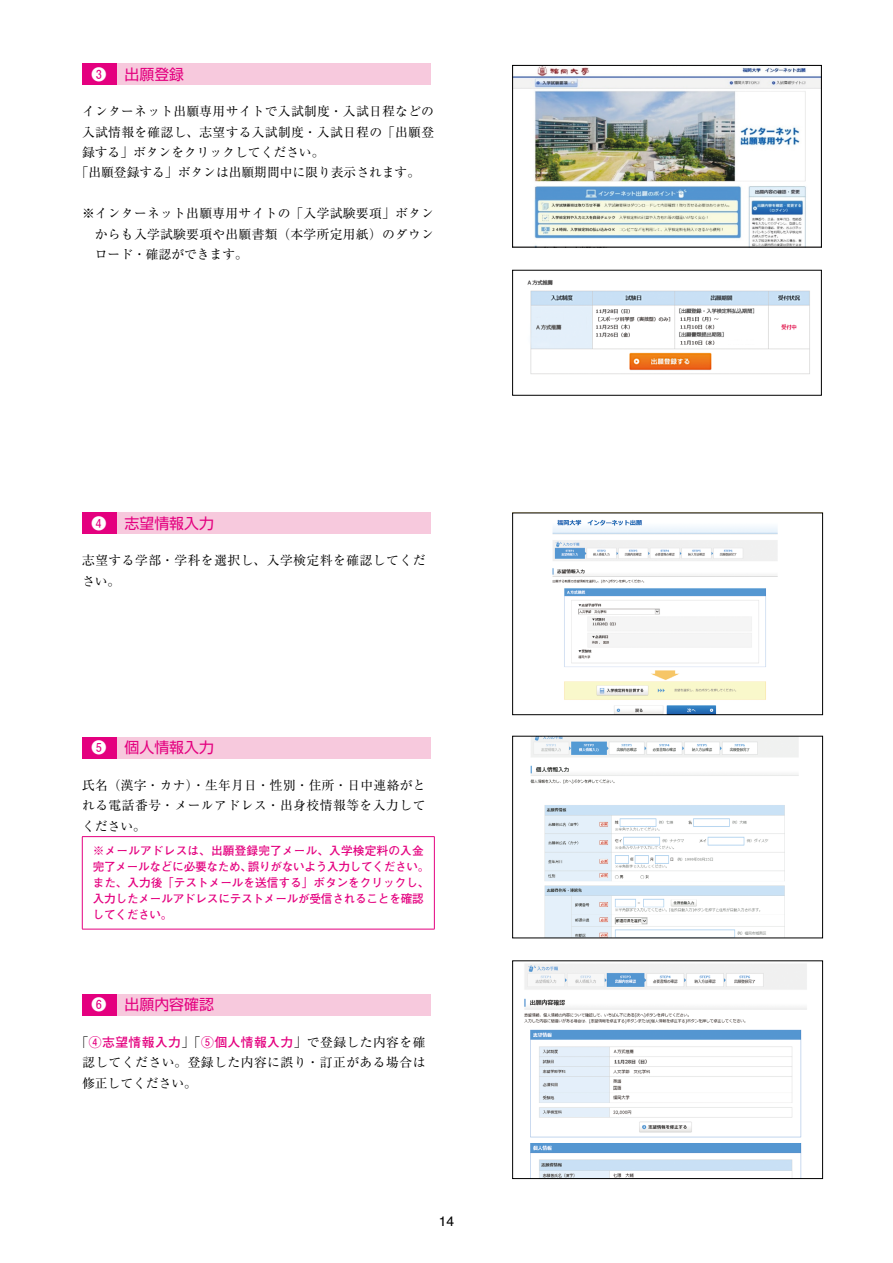
<style>
.page{position:relative;width:893px;height:1263px;background:#fff}
.page>*{position:absolute;margin:0;border:0;box-sizing:border-box;transform-origin:0 0}
.t1{font:14.85px "Shin Go Pro";color:#e4007f}
.t2{font:700 14.85px "Futo Go B101 Pro";color:#fff}
.t3{font:13.8px "Helvetica";color:#000}
.本文-段落下げなし{font:12.75px/20.4px "Ryumin Pro";letter-spacing:.025em;color:#000;text-align:justify}
.本文-段落下げなし-2{font:12.75px "Ryumin Pro";color:#000}
.本文-段落下げなし-3{font:700 11.7px/15.9px "Futo Go B101 Pro";letter-spacing:-.025em;color:#e4007f}
.s1{font-family:"Futo Go B101 Pro";font-weight:700;color:#e4007f}
</style>
<div class="page">
<div style="left:82px;top:63px;width:349px;height:22px;background:#f7c9dd"></div>
<div style="left:82px;top:63px;width:34px;height:22px;background:#e4007f"></div>
<div style="left:82px;top:512px;width:349px;height:22px;background:#f7c9dd"></div>
<div style="left:82px;top:512px;width:34px;height:22px;background:#e4007f"></div>
<div style="left:82px;top:737px;width:349px;height:21px;background:#f7c9dd"></div>
<div style="left:82px;top:737px;width:34px;height:21px;background:#e4007f"></div>
<hr style="left:82px;top:836px;width:353px;height:1px;background:#e4007f">
<hr style="left:82px;top:837px;width:1px;height:92px;background:#e4007f">
<hr style="left:434px;top:837px;width:1px;height:92px;background:#e4007f">
<hr style="left:82px;top:929px;width:353px;height:1px;background:#e4007f">
<div style="left:82px;top:994px;width:349px;height:21px;background:#f7c9dd"></div>
<div style="left:82px;top:994px;width:34px;height:21px;background:#e4007f"></div>
<img style="left:530px;top:738px;width:269px;height:198px">
<div style="left:512px;top:736px;width:311px;height:202px;border:1px solid #000"></div>
<div style="left:529px;top:786px;width:263px;height:15px;background:#fff"></div>
<img style="left:514px;top:67px;width:306px;height:178px">
<div style="left:512px;top:65px;width:310px;height:182px;border:1px solid #000"></div>
<img style="left:552px;top:520px;width:226px;height:193px">
<div style="left:512px;top:513px;width:311px;height:202px;border:1px solid #000"></div>
<img style="left:527px;top:280px;width:283px;height:94px">
<img style="left:524px;top:964px;width:283px;height:213px">
<div style="left:512px;top:960px;width:311px;height:219px;border:1px solid #000"></div>
<p class="t2" style="left:92px;top:62px;width:16px">❸</p>
<p class="t1" style="left:125px;top:62px;width:61px">出願登録</p>
<p class="本文-段落下げなし" style="left:82px;top:100px;width:354px">インターネット出願専用サイトで入試制度・入試日程などの入試情報を確認し、志望する入試制度・入試日程の「出願登録する」ボタンをクリックしてください。</p>
<p class="本文-段落下げなし-2" style="left:76px;top:163px;width:346px">「出願登録する」ボタンは出願期間中に限り表示されます。</p>
<p class="本文-段落下げなし" style="left:95px;top:202px;width:341px;text-indent:-13px">※インターネット出願専用サイトの「入学試験要項」ボタンからも入学試験要項や出願書類（本学所定用紙）のダウンロード・確認ができます。</p>
<p class="t2" style="left:92px;top:511px;width:16px">❹</p>
<p class="t1" style="left:125px;top:511px;width:91px">志望情報入力</p>
<p class="本文-段落下げなし" style="left:82px;top:549px;width:345px">志望する学部・学科を選択し、入学検定料を確認してください。</p>
<p class="t2" style="left:92px;top:736px;width:16px">❺</p>
<p class="t1" style="left:125px;top:735px;width:91px">個人情報入力</p>
<p class="本文-段落下げなし" style="left:82px;top:774px;width:345px">氏名（漢字・カナ）・生年月日・性別・住所・日中連絡がとれる電話番号・メールアドレス・出身校情報等を入力してください。</p>
<p class="本文-段落下げなし-3" style="left:93px;top:841px;width:338px">※メールアドレスは、出願登録完了メール、入学検定料の入金完了メールなどに必要なため、誤りがないよう入力してください。また、入力後「テストメールを送信する」ボタンをクリックし、入力したメールアドレスにテストメールが受信されることを確認してください。</p>
<p class="t2" style="left:92px;top:993px;width:16px">❻</p>
<p class="t1" style="left:125px;top:992px;width:91px">出願内容確認</p>
<p class="本文-段落下げなし" style="left:82px;top:1031px;width:345px;text-indent:-6px">「<span class="s1">④志望情報入力</span>」「<span class="s1">⑤個人情報入力</span>」で登録した内容を確認してください。登録した内容に誤り・訂正がある場合は修正してください。</p>
<p class="t3" style="left:439px;top:1210px;width:17px">14</p>
</div>
